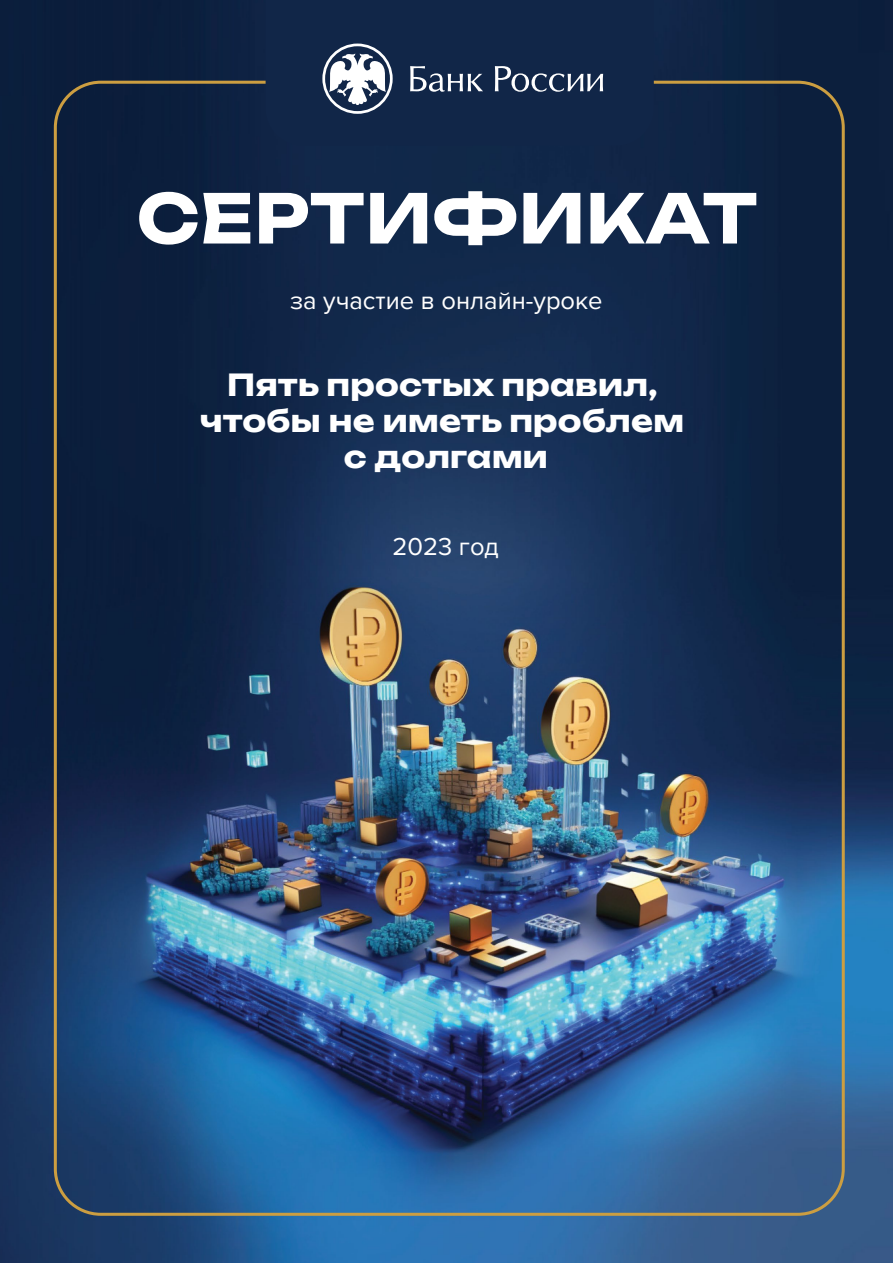
<style>
.page{position:relative;width:893px;height:1263px;background:#fff}
.page>*{position:absolute;margin:0;border:0;box-sizing:border-box;transform-origin:0 0}
.t1{font:67.5px "Unbounded";letter-spacing:.01em;color:#fff}
.t2{font:30px/36px "Unbounded";letter-spacing:.01em;color:#fff;text-align:center}
.t3{font:25.5px "Proxima Nova";color:#fff}
</style>
<div class="page">
<img style="left:0;top:0;width:893px;height:1263px">
<div style="left:266px;top:0;width:388px;height:146px;background:#112648"></div>
<svg style="left:322px;top:44px;width:71px;height:70px"></svg>
<svg style="left:410px;top:66px;width:73px;height:26px"></svg>
<svg style="left:495px;top:66px;width:108px;height:26px"></svg>
<h1 class="t1" style="left:137px;top:164px;width:622px">СЕРТИФИКАТ</h1>
<p class="t3" style="left:290px;top:286px;width:314px">за участие в онлайн-уроке</p>
<p class="t2" style="left:200px;top:364px;width:485px">Пять простых правил, чтобы не иметь проблем с долгами</p>
<p class="t3" style="left:393px;top:531px;width:108px">2023 год</p>
</div>
